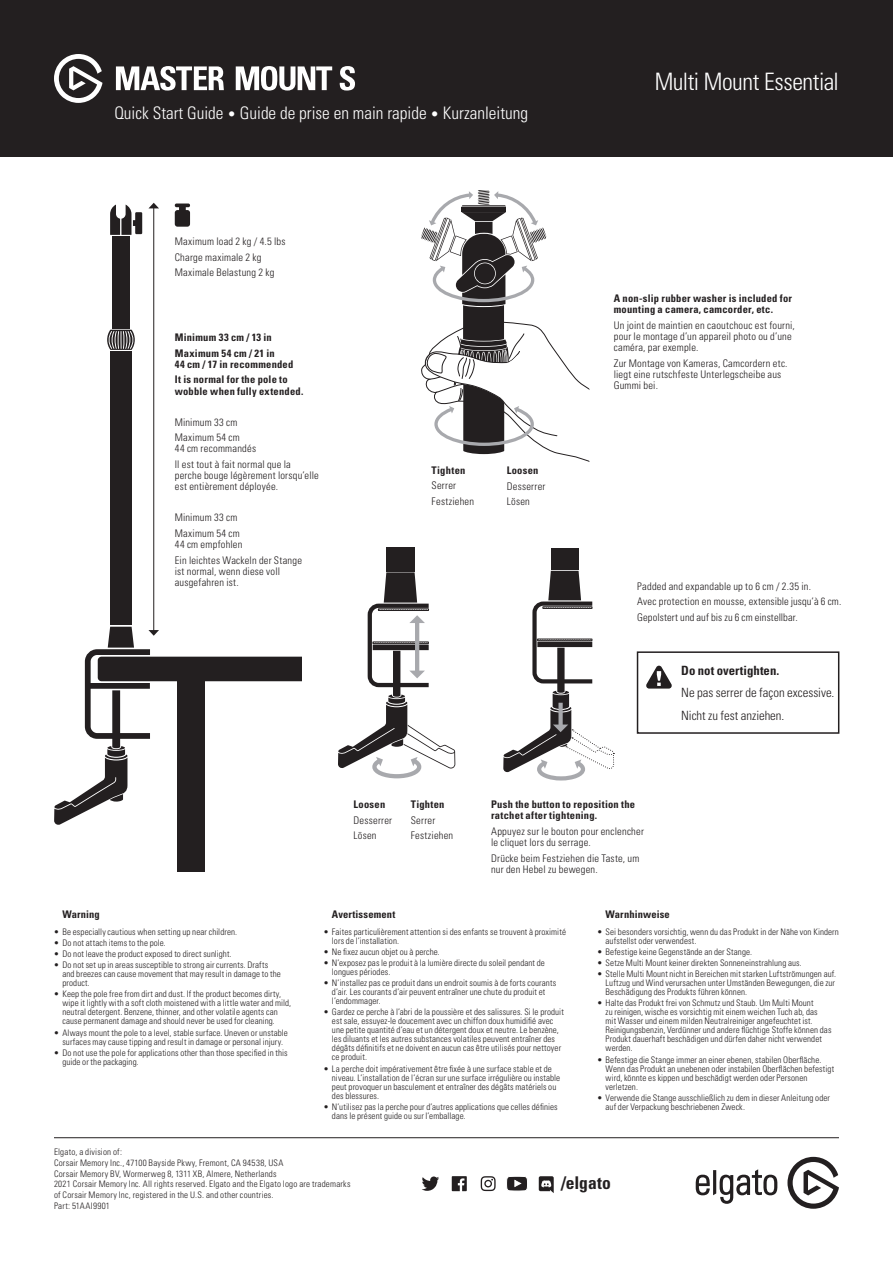
<style>
.page{position:relative;width:893px;height:1263px;background:#fff}
.page>*{position:absolute;margin:0;border:0;box-sizing:border-box;transform-origin:0 0}
.t1{font:300 condensed 24px "Univers LT Std";letter-spacing:-.02em;color:#fff}
.t2{font:700 condensed 17.55px "Univers LT Std";color:#231f20}
.t3{font:300 condensed 17.25px "Univers LT Std";color:#fff}
.t4{font:300 condensed 12.75px/22.6px "Univers LT Std";color:#231f20}
.t5{font:700 condensed 12.75px "Univers LT Std";color:#231f20}
.t6{font:300 condensed 10.5px/15.5px "Univers LT Std";letter-spacing:.02em;color:#231f20}
.t7{font:700 condensed 10.5px/11.2px "Univers LT Std";letter-spacing:.02em;color:#231f20}
.t8{font:300 condensed 9px/9px "Univers LT Std";letter-spacing:.01em;color:#231f20}
.s1{font-size:14.25px}
</style>
<div class="page">
<div style="left:0;top:0;width:893px;height:156px;background:#231f20"></div>
<svg style="left:787px;top:1157px;width:52px;height:52px"></svg>
<svg style="left:696px;top:1169px;width:81px;height:35px"></svg>
<div style="left:386px;top:547px;width:29px;height:24px;background:#231f20"></div>
<svg style="left:338px;top:572px;width:117px;height:207px"></svg>
<div style="left:551px;top:548px;width:28px;height:22px;background:#231f20"></div>
<svg style="left:503px;top:571px;width:111px;height:210px"></svg>
<div style="left:637px;top:651px;width:202px;height:83px;border:2px solid #231f20"></div>
<svg style="left:646px;top:665px;width:26px;height:24px"></svg>
<div style="left:177px;top:677px;width:27px;height:195px;background:#231f20"></div>
<div style="left:110px;top:351px;width:22px;height:274px;background:#231f20"></div>
<svg style="left:107px;top:330px;width:28px;height:20px"></svg>
<div style="left:112px;top:236px;width:18px;height:92px;background:#231f20"></div>
<svg style="left:110px;top:205px;width:32px;height:30px"></svg>
<svg style="left:421px;top:190px;width:168px;height:272px"></svg>
<hr style="left:153px;top:207px;width:1px;height:424px;background:#231f20">
<svg style="left:149px;top:203px;width:10px;height:5px"></svg>
<svg style="left:54px;top:627px;width:248px;height:199px"></svg>
<svg style="left:175px;top:203px;width:15px;height:24px"></svg>
<hr style="left:54px;top:1137px;width:785px;height:1px;background:#231f20">
<svg style="left:54px;top:54px;width:49px;height:49px"></svg>
<svg style="left:116px;top:66px;width:239px;height:25px"></svg>
<svg style="left:506px;top:1176px;width:22px;height:15px"></svg>
<svg style="left:481px;top:1176px;width:15px;height:15px"></svg>
<svg style="left:422px;top:1176px;width:17px;height:15px"></svg>
<svg style="left:452px;top:1176px;width:15px;height:15px"></svg>
<svg style="left:539px;top:1176px;width:15px;height:17px"></svg>
<h3 class="t3" style="left:114px;top:103px;width:415px">Quick Start Guide <span class="s1">•</span> Guide de prise en main rapide <span class="s1">•</span> Kurzanleitung</h3>
<p class="t6" style="left:175px;top:234px;width:112px">Maximum load 2 kg / 4.5 lbs<br>Charge maximale 2 kg<br>Maximale Belastung 2 kg</p>
<p class="t7" style="left:175px;top:330px;width:101px;line-height:15.5px">Minimum 33 cm / 13 in<br>Maximum 54 cm / 21 in</p>
<p class="t7" style="left:175px;top:356px;width:120px;line-height:15.5px">44 cm / 17 in recommended<br>It is normal for the pole to</p>
<p class="t7" style="left:175px;top:385px;width:130px">wobble when fully extended.</p>
<p class="t6" style="left:175px;top:414px;width:67px">Minimum 33 cm<br>Maximum 54 cm</p>
<p class="t6" style="left:175px;top:441px;width:118px">44 cm recommandés<br>Il est tout à fait normal que la</p>
<p class="t6" style="left:175px;top:470px;width:145px;line-height:11.2px">perche bouge légèrement lorsqu’elle est entièrement déployée.</p>
<p class="t6" style="left:175px;top:510px;width:67px">Minimum 33 cm<br>Maximum 54 cm</p>
<p class="t6" style="left:175px;top:537px;width:129px">44 cm empfohlen<br>Ein leichtes Wackeln der Stange</p>
<p class="t6" style="left:175px;top:565px;width:107px;line-height:11.2px">ist normal, wenn diese voll ausgefahren ist.</p>
<p class="t7" style="left:432px;top:464px;width:35px">Tighten</p>
<p class="t6" style="left:432px;top:478px;width:44px">Serrer<br>Festziehen</p>
<p class="t7" style="left:507px;top:465px;width:33px">Loosen</p>
<p class="t6" style="left:507px;top:478px;width:40px">Desserrer<br>Lösen</p>
<h1 class="t1" style="left:655px;top:67px;width:186px">Multi Mount Essential</h1>
<p class="t7" style="left:614px;top:293px;width:180px">A non-slip rubber washer is included for mounting a camera, camcorder, etc.</p>
<p class="t6" style="left:614px;top:320px;width:183px;line-height:11.2px">Un joint de maintien en caoutchouc est fourni, pour le montage d’un appareil photo ou d’une caméra, par exemple.</p>
<p class="t6" style="left:614px;top:358px;width:175px;line-height:11.2px">Zur Montage von Kameras, Camcordern etc. liegt eine rutschfeste Unterlegscheibe aus<br>Gummi bei.</p>
<p class="t6" style="left:637px;top:578px;width:206px">Padded and expandable up to 6 cm / 2.35 in.<br>Avec protection en mousse, extensible jusqu‘à 6 cm.<br>Gepolstert und auf bis zu 6 cm einstellbar.</p>
<h3 class="t5" style="left:681px;top:662px;width:99px">Do not overtighten.</h3>
<h3 class="t4" style="left:681px;top:682px;width:155px">Ne pas serrer de façon excessive.<br>Nicht zu fest anziehen.</h3>
<p class="t7" style="left:62px;top:908px;width:39px">Warning</p>
<p class="t8" style="left:54px;top:927px;width:185px">• Be especially cautious when setting up near children.</p>
<p class="t8" style="left:54px;top:938px;width:114px">• Do not attach items to the pole.</p>
<p class="t8" style="left:54px;top:949px;width:179px">• Do not leave the product exposed to direct sunlight.</p>
<p class="t8" style="left:62px;top:961px;width:220px;text-indent:-9px">• Do not set up in areas susceptible to strong air currents. Drafts and breezes can cause movement that may result in damage to the product.</p>
<p class="t8" style="left:62px;top:990px;width:230px;text-indent:-9px">• Keep the pole free from dirt and dust. If the product becomes dirty, wipe it lightly with a soft cloth moistened with a little water and mild, neutral detergent. Benzene, thinner, and other volatile agents can cause permanent damage and should never be used for cleaning.</p>
<p class="t8" style="left:54px;top:1028px;width:235px;text-align:center">• Always mount the pole to a level, stable surface. Uneven or unstable surfaces may cause tipping and result in damage or personal injury.</p>
<p class="t8" style="left:62px;top:1048px;width:227px;text-indent:-9px">• Do not use the pole for applications other than those specified in this guide or the packaging.</p>
<p class="t7" style="left:353px;top:799px;width:33px">Loosen</p>
<p class="t6" style="left:353px;top:812px;width:40px">Desserrer<br>Lösen</p>
<p class="t7" style="left:411px;top:799px;width:35px">Tighten</p>
<p class="t6" style="left:411px;top:812px;width:44px">Serrer<br>Festziehen</p>
<p class="t7" style="left:491px;top:799px;width:146px">Push the button to reposition the ratchet after tightening.</p>
<p class="t6" style="left:491px;top:825px;width:154px;line-height:11.2px">Appuyez sur le bouton pour enclencher le cliquet lors du serrage.</p>
<p class="t6" style="left:491px;top:852px;width:150px;line-height:11.2px">Drücke beim Festziehen die Taste, um nur den Hebel zu bewegen.</p>
<p class="t7" style="left:332px;top:908px;width:65px">Avertissement</p>
<p class="t8" style="left:332px;top:927px;width:236px;text-indent:-9px">• Faites particulièrement attention si des enfants se trouvent à proximité lors de l’installation.</p>
<p class="t8" style="left:323px;top:947px;width:118px">• Ne fixez aucun objet ou à perche.</p>
<p class="t8" style="left:332px;top:958px;width:214px;text-indent:-9px">• N’exposez pas le produit à la lumière directe du soleil pendant de longues périodes.</p>
<p class="t8" style="left:332px;top:979px;width:226px;text-indent:-9px">• N’installez pas ce produit dans un endroit soumis à de forts courants d’air. Les courants d’air peuvent entraîner une chute du produit et l’endommager.</p>
<p class="t8" style="left:332px;top:1008px;width:233px;text-indent:-9px">• Gardez ce perche à l’abri de la poussière et des salissures. Si le produit est sale, essuyez-le doucement avec un chiffon doux humidifié avec une petite quantité d’eau et un détergent doux et neutre. Le benzène, les diluants et les autres substances volatiles peuvent entraîner des dégâts définitifs et ne doivent en aucun cas être utilisés pour nettoyer ce produit.</p>
<p class="t8" style="left:332px;top:1064px;width:230px;text-indent:-9px">• La perche doit impérativement être fixée à une surface stable et de niveau. L’installation de l’écran sur une surface irrégulière ou instable peut provoquer un basculement et entraîner des dégâts matériels ou des blessures.</p>
<p class="t8" style="left:332px;top:1102px;width:227px;text-indent:-9px">• N’utilisez pas la perche pour d’autres applications que celles définies dans le présent guide ou sur l’emballage.</p>
<p class="t7" style="left:606px;top:908px;width:66px">Warnhinweise</p>
<p class="t8" style="left:606px;top:927px;width:235px;text-indent:-9px">• Sei besonders vorsichtig, wenn du das Produkt in der Nähe von Kindern aufstellst oder verwendest.</p>
<p class="t8" style="left:597px;top:947px;width:157px">• Befestige keine Gegenstände an der Stange.</p>
<p class="t8" style="left:597px;top:958px;width:206px">• Setze Multi Mount keiner direkten Sonneneinstrahlung aus.</p>
<p class="t8" style="left:606px;top:970px;width:232px;text-align:justify;text-indent:-9px">• Stelle Multi Mount nicht in Bereichen mit starken Luftströmungen auf.<br>Luftzug und Wind verursachen unter Umständen Bewegungen, die zur Beschädigung des Produkts führen können.</p>
<p class="t8" style="left:606px;top:999px;width:227px;text-indent:-9px">• Halte das Produkt frei von Schmutz und Staub. Um Multi Mount<br>zu reinigen, wische es vorsichtig mit einem weichen Tuch ab, das<br>mit Wasser und einem milden Neutralreiniger angefeuchtet ist.<br>Reinigungsbenzin, Verdünner und andere flüchtige Stoffe können das Produkt dauerhaft beschädigen und dürfen daher nicht verwendet werden.</p>
<p class="t8" style="left:606px;top:1055px;width:230px;text-indent:-9px">• Befestige die Stange immer an einer ebenen, stabilen Oberfläche.<br>Wenn das Produkt an unebenen oder instabilen Oberflächen befestigt wird, könnte es kippen und beschädigt werden oder Personen verletzen.</p>
<p class="t8" style="left:606px;top:1093px;width:226px;text-indent:-9px">• Verwende die Stange ausschließlich zu dem in dieser Anleitung oder auf der Verpackung beschriebenen Zweck.</p>
<p class="t8" style="left:54px;top:1146px;width:298px;line-height:10.8px">Elgato, a division of:<br>Corsair Memory Inc., 47100 Bayside Pkwy, Fremont, CA 94538, USA<br>Corsair Memory BV, Wormerweg 8, 1311 XB, Almere, Netherlands<br>2021 Corsair Memory Inc. All rights reserved. Elgato and the Elgato logo are trademarks of Corsair Memory Inc, registered in the U.S. and other countries.<br>Part: 51AAI9901</p>
<h2 class="t2" style="left:561px;top:1172px;width:51px">/elgato</h2>
</div>
